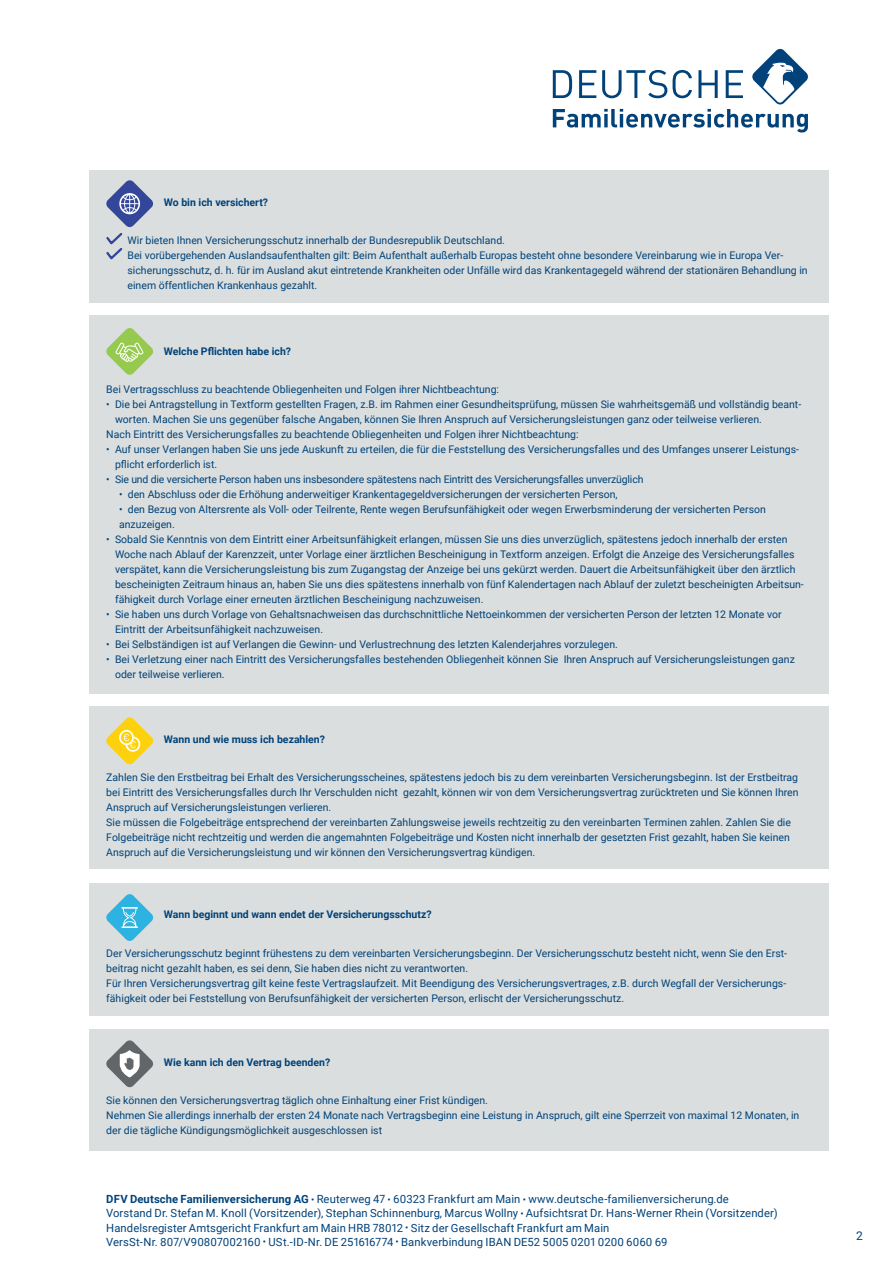
<style>
.page{position:relative;width:893px;height:1263px;background:#fff}
.page>*{position:absolute;margin:0;border:0;box-sizing:border-box;transform-origin:0 0}
.t1{font:12px "Roboto";color:#004279}
.t2{font:11.25px/14.2px "Roboto";letter-spacing:.01em;color:#004279}
.t3{font:10.5px/15px "Roboto";color:#004279}
.t4{font:700 10.5px "Roboto";color:#004279}
.s1{font-weight:700}
.s2{font-size:9.75px}
</style>
<div class="page">
<svg style="left:553px;top:49px;width:255px;height:84px"></svg>
<div style="left:89px;top:170px;width:740px;height:133px;background:#dadede"></div>
<svg style="left:106px;top:180px;width:47px;height:80px"></svg>
<div style="left:89px;top:707px;width:740px;height:162px;background:#dadede"></div>
<svg style="left:106px;top:717px;width:47px;height:47px"></svg>
<div style="left:89px;top:883px;width:740px;height:132px;background:#dadede"></div>
<svg style="left:106px;top:894px;width:47px;height:47px"></svg>
<div style="left:89px;top:1030px;width:740px;height:121px;background:#dadede"></div>
<div style="left:89px;top:316px;width:740px;height:378px;background:#dadede"></div>
<svg style="left:106px;top:328px;width:47px;height:47px"></svg>
<svg style="left:106px;top:1040px;width:47px;height:47px"></svg>
<p class="t4" style="left:164px;top:195px;width:106px">Wo bin ich versichert?</p>
<p class="t3" style="left:128px;top:233px;width:682px">Wir bieten Ihnen Versicherungsschutz innerhalb der Bundesrepublik Deutschland.<br>Bei vorübergehenden Auslandsaufenthalten gilt: Beim Aufenthalt außerhalb Europas besteht ohne besondere Vereinbarung wie in Europa Ver&shy;sicherungsschutz, d. h. für im Ausland akut eintretende Krankheiten oder Unfälle wird das Krankentagegeld während der stationären Behandlung in einem öffentlichen Krankenhaus gezahlt.</p>
<p class="t4" style="left:164px;top:344px;width:129px">Welche Pflichten habe ich?</p>
<p class="t3" style="left:106px;top:381px;width:394px">Bei Vertragsschluss zu beachtende Obliegenheiten und Folgen ihrer Nichtbeachtung:</p>
<p class="t3" style="left:106px;top:396px;width:696px">• Die bei Antragstellung in Textform gestellten Fragen, z.B. im Rahmen einer Gesundheitsprüfung, müssen Sie wahrheitsgemäß und vollständig beant-</p>
<p class="t3" style="left:115px;top:411px;width:648px">worten. Machen Sie uns gegenüber falsche Angaben, können Sie Ihren Anspruch auf Versicherungsleistungen ganz oder teilweise verlieren.</p>
<p class="t3" style="left:106px;top:426px;width:474px">Nach Eintritt des Versicherungsfalles zu beachtende Obliegenheiten und Folgen ihrer Nichtbeachtung:</p>
<p class="t3" style="left:115px;top:441px;width:685px;text-indent:-9px">• Auf unser Verlangen haben Sie uns jede Auskunft zu erteilen, die für die Feststellung des Versicherungsfalles und des Umfanges unserer Leistungs&shy;pflicht erforderlich ist.</p>
<p class="t3" style="left:106px;top:471px;width:539px">• Sie und die versicherte Person haben uns insbesondere spätestens nach Eintritt des Versicherungsfalles unverzüglich</p>
<p class="t3" style="left:119px;top:487px;width:500px">• den Abschluss oder die Erhöhung anderweitiger Krankentagegeldversicherungen der versicherten Person,</p>
<p class="t3" style="left:119px;top:502px;width:648px">• den Bezug von Altersrente als Voll- oder Teilrente, Rente wegen Berufsunfähigkeit oder wegen Erwerbsminderung der versicherten Person anzuzeigen.</p>
<p class="t3" style="left:115px;top:532px;width:690px;text-indent:-9px">• Sobald Sie Kenntnis von dem Eintritt einer Arbeitsunfähigkeit erlangen, müssen Sie uns dies unverzüglich, spätestens jedoch innerhalb der ersten Woche nach Ablauf der Karenzzeit, unter Vorlage einer ärztlichen Bescheinigung in Textform anzeigen. Erfolgt die Anzeige des Versicherungsfalles verspätet, kann die Versicherungsleistung bis zum Zugangstag der Anzeige bei uns gekürzt werden. Dauert die Arbeitsunfähigkeit über den ärztlich bescheinigten Zeitraum hinaus an, haben Sie uns dies spätestens innerhalb von fünf Kalendertagen nach Ablauf der zuletzt bescheinigten Arbeitsun&shy;fähigkeit durch Vorlage einer erneuten ärztlichen Bescheinigung nachzuweisen.</p>
<p class="t3" style="left:115px;top:607px;width:668px;text-indent:-9px">• Sie haben uns durch Vorlage von Gehaltsnachweisen das durchschnittliche Nettoeinkommen der versicherten Person der letzten 12 Monate vor<br>Eintritt der Arbeitsunfähigkeit nachzuweisen.</p>
<p class="t3" style="left:106px;top:637px;width:513px">• Bei Selbständigen ist auf Verlangen die Gewinn- und Verlustrechnung des letzten Kalenderjahres vorzulegen.</p>
<p class="t3" style="left:115px;top:652px;width:681px;text-indent:-9px">• Bei Verletzung einer nach Eintritt des Versicherungsfalles bestehenden Obliegenheit können Sie Ihren Anspruch auf Versicherungsleistungen ganz oder teilweise verlieren.</p>
<p class="t4" style="left:164px;top:731px;width:163px">Wann und wie muss ich bezahlen?</p>
<p class="t3" style="left:106px;top:769px;width:694px">Zahlen Sie den Erstbeitrag bei Erhalt des Versicherungsscheines, spätestens jedoch bis zu dem vereinbarten Versicherungsbeginn. Ist der Erstbeitrag bei Eintritt des Versicherungsfalles durch Ihr Verschulden nicht gezahlt, können wir von dem Versicherungsvertrag zurücktreten und Sie können Ihren Anspruch auf Versicherungsleistungen verlieren.<br>Sie müssen die Folgebeiträge entsprechend der vereinbarten Zahlungsweise jeweils rechtzeitig zu den vereinbarten Terminen zahlen. Zahlen Sie die Folgebeiträge nicht rechtzeitig und werden die angemahnten Folgebeiträge und Kosten nicht innerhalb der gesetzten Frist gezahlt, haben Sie keinen Anspruch auf die Versicherungsleistung und wir können den Versicherungsvertrag kündigen.</p>
<p class="t4" style="left:164px;top:907px;width:269px">Wann beginnt und wann endet der Versicherungsschutz?</p>
<p class="t3" style="left:106px;top:945px;width:682px">Der Versicherungsschutz beginnt frühestens zu dem vereinbarten Versicherungsbeginn. Der Versicherungsschutz besteht nicht, wenn Sie den Erst&shy;beitrag nicht gezahlt haben, es sei denn, Sie haben dies nicht zu verantworten.<br>Für Ihren Versicherungsvertrag gilt keine feste Vertragslaufzeit. Mit Beendigung des Versicherungsvertrages, z.B. durch Wegfall der Versicherungs&shy;fähigkeit oder bei Feststellung von Berufsunfähigkeit der versicherten Person, erlischt der Versicherungsschutz.</p>
<p class="t4" style="left:164px;top:1054px;width:168px">Wie kann ich den Vertrag beenden?</p>
<p class="t3" style="left:106px;top:1092px;width:695px">Sie können den Versicherungsvertrag täglich ohne Einhaltung einer Frist kündigen.<br>Nehmen Sie allerdings innerhalb der ersten 24 Monate nach Vertragsbeginn eine Leistung in Anspruch, gilt eine Sperrzeit von maximal 12 Monaten, in der die tägliche Kündigungsmöglichkeit ausgeschlossen ist</p>
<p class="t2" style="left:106px;top:1191px;width:673px"><span class="s1">DFV Deutsche Familienversicherung AG</span> <span class="s2">•</span> Reuterweg 47 <span class="s2">•</span> 60323 Frankfurt am Main <span class="s2">•</span> www.deutsche-familienversicherung.de<br>Vorstand Dr. Stefan M. Knoll (Vorsitzender), Stephan Schinnenburg, Marcus Wollny <span class="s2">•</span> Aufsichtsrat Dr. Hans-Werner Rhein (Vorsitzender)<br>Handelsregister Amtsgericht Frankfurt am Main HRB 78012 <span class="s2">•</span> Sitz der Gesellschaft Frankfurt am Main<br>VersSt-Nr. 807/V90807002160 <span class="s2">•</span> USt.-ID-Nr. DE 251616774 <span class="s2">•</span> Bankverbindung IBAN DE52 5005 0201 0200 6060 69</p>
<p class="t1" style="left:856px;top:1227px;width:8px">2</p>
</div>
